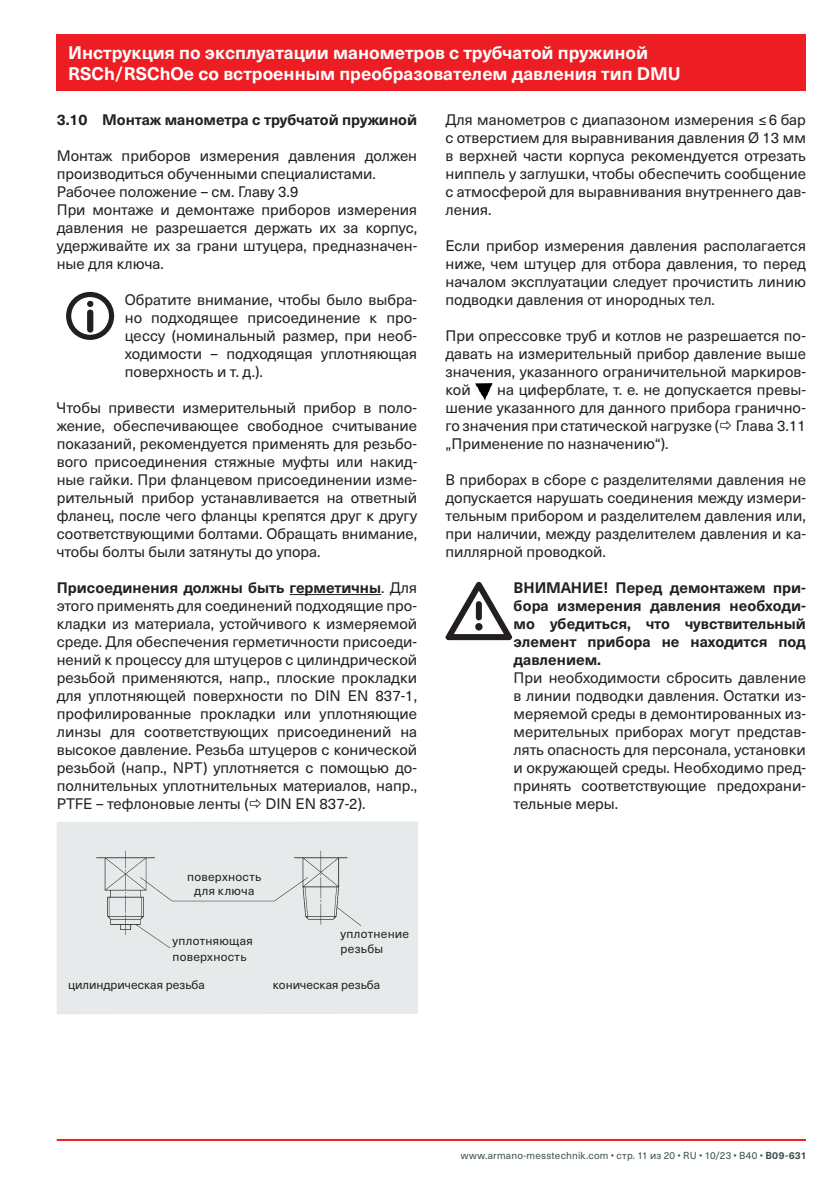
<style>
.page{position:relative;width:840px;height:1191px;background:#fff}
.page>*{position:absolute;margin:0;border:0;box-sizing:border-box;transform-origin:0 0}
.t1{font:700 18px/21.6px "Neue Haas Unica W1 G";color:#fff}
.t2{font:15px/18px "Neue Haas Unica W1 G";color:#231f20;text-align:justify}
.t3{font:700 15px/18px "Neue Haas Unica W1 G";color:#231f20;text-align:justify}
.t4{font:12px/14.4px "Neue Haas Unica W1 G";letter-spacing:.02em;color:#231f20}
.t5{font:12px "Neue Haas Unica W1 G";color:#231f20}
.t6{font:10px "Neue Haas Unica W1 G";letter-spacing:.02em;color:#3d4f51}
.s1{font-weight:700}
</style>
<div class="page">
<hr style="left:57px;top:1139px;width:748px;height:2px;background:#ee1d23">
<div style="left:57px;top:34px;width:748px;height:57px;background:#ee1d23"></div>
<hr style="left:289px;top:594px;width:92px;height:1px;background:#231f20">
<div style="left:66px;top:292px;width:48px;height:48px;border:5px solid #231f20;border-radius:50%"></div>
<svg style="left:87px;top:301px;width:6px;height:31px"></svg>
<div style="left:57px;top:821px;width:361px;height:193px;background:#e6eaeb"></div>
<img style="left:96px;top:850px;width:264px;height:97px">
<img style="left:475px;top:383px;width:17px;height:17px">
<svg style="left:445px;top:582px;width:67px;height:58px"></svg>
<div style="left:475px;top:623px;width:7px;height:7px;background:#231f20;border-radius:50%"></div>
<p class="t1" style="left:68px;top:40px;width:613px">Инструкция по эксплуатации манометров с трубчатой пружиной<br>RSCh/RSChOe со встроенным преобразователем давления тип DMU</p>
<p class="t3" style="left:57px;top:110px;width:362px">3.10 Монтаж манометра с трубчатой пружиной</p>
<p class="t2" style="left:57px;top:146px;width:362px;text-align:left">Монтаж приборов измерения давления должен производиться обученными специалистами.<br>Рабочее положение – см. Главу 3.9<br>При монтаже и демонтаже приборов измерения давления не разрешается держать их за корпус, удерживайте их за грани штуцера, предназначен&shy;ные для ключа.</p>
<p class="t2" style="left:125px;top:290px;width:293px">Обратите внимание, чтобы было выбра&shy;но подходящее присоединение к про&shy;цессу (номинальный размер, при необ&shy;ходимости – подходящая уплотняющая поверхность и т. д.).</p>
<p class="t2" style="left:57px;top:398px;width:362px">Чтобы привести измерительный прибор в поло&shy;жение, обеспечивающее свободное считывание показаний, рекомендуется применять для резьбо&shy;вого присоединения стяжные муфты или накид&shy;ные гайки. При фланцевом присоединении изме&shy;рительный прибор устанавливается на ответный фланец, после чего фланцы крепятся друг к другу соответствующими болтами. Обращать внимание, чтобы болты были затянуты до упора.</p>
<p class="t2" style="left:57px;top:578px;width:362px"><span class="s1">Присоединения должны быть герметичны</span>. Для этого применять для соединений подходящие про&shy;кладки из материала, устойчивого к измеряемой среде. Для обеспечения герметичности присоеди&shy;нений к процессу для штуцеров с цилиндрической резьбой применяются, напр., плоские прокладки для уплотняющей поверхности по DIN EN 837-1, профилированные прокладки или уплотняющие линзы для соответствующих присоединений на высокое давление. Резьба штуцеров с конической резьбой (напр., NPT) уплотняется с помощью до&shy;полнительных уплотнительных материалов, напр., PTFE – тефлоновые ленты ( DIN EN 837-2).</p>
<p class="t2" style="left:445px;top:110px;width:362px">Для манометров с диапазоном измерения ≤6 бар с отверстием для выравнивания давления Ø 13 мм в верхней части корпуса рекомендуется отрезать ниппель у заглушки, чтобы обеспечить сообщение с атмосферой для выравнивания внутреннего дав&shy;ления.</p>
<p class="t2" style="left:445px;top:236px;width:362px">Если прибор измерения давления располагается ниже, чем штуцер для отбора давления, то перед началом эксплуатации следует прочистить линию подводки давления от инородных тел.</p>
<p class="t2" style="left:445px;top:326px;width:362px">При опрессовке труб и котлов не разрешается по&shy;давать на измерительный прибор давление выше значения, указанного ограничительной маркиров&shy;кой</p>
<p class="t2" style="left:445px;top:380px;width:362px;text-indent:52px">на циферблате, т. е. не допускается превы&shy;шение указанного для данного прибора гранично&shy;го значения при статической нагрузке ( Глава 3.11 „Применение по назначению“).</p>
<p class="t2" style="left:445px;top:470px;width:362px">В приборах в сборе с разделителями давления не допускается нарушать соединения между измери&shy;тельным прибором и разделителем давления или, при наличии, между разделителем давления и ка&shy;пиллярной проводкой.</p>
<p class="t3" style="left:513px;top:578px;width:293px">ВНИМАНИЕ! Перед демонтажем при&shy;бора измерения давления необходи&shy;мо убедиться, что чувствительный элемент прибора не находится под давлением.</p>
<p class="t2" style="left:513px;top:668px;width:293px">При необходимости сбросить давление в линии подводки давления. Остатки из&shy;меряемой среды в демонтированных из&shy;мерительных приборах могут представ&shy;лять опасность для персонала, установки и окружающей среды. Необходимо пред&shy;принять соответствующие предохрани&shy;тельные меры.</p>
<p class="t4" style="left:187px;top:868px;width:76px;text-align:center">поверхность для ключа</p>
<p class="t4" style="left:172px;top:931px;width:82px;line-height:16px">уплотняющая поверхность</p>
<p class="t4" style="left:340px;top:926px;width:70px">уплотнение резьбы</p>
<p class="t5" style="left:68px;top:976px;width:138px">цилиндрическая резьба</p>
<p class="t5" style="left:273px;top:976px;width:109px">коническая резьба</p>
<p class="t6" style="left:460px;top:1148px;width:347px">www.armano-messtechnik.com • стр. 11 из 20 • RU • 10/23 • B40 • <span class="s1">B09-631</span></p>
</div>
